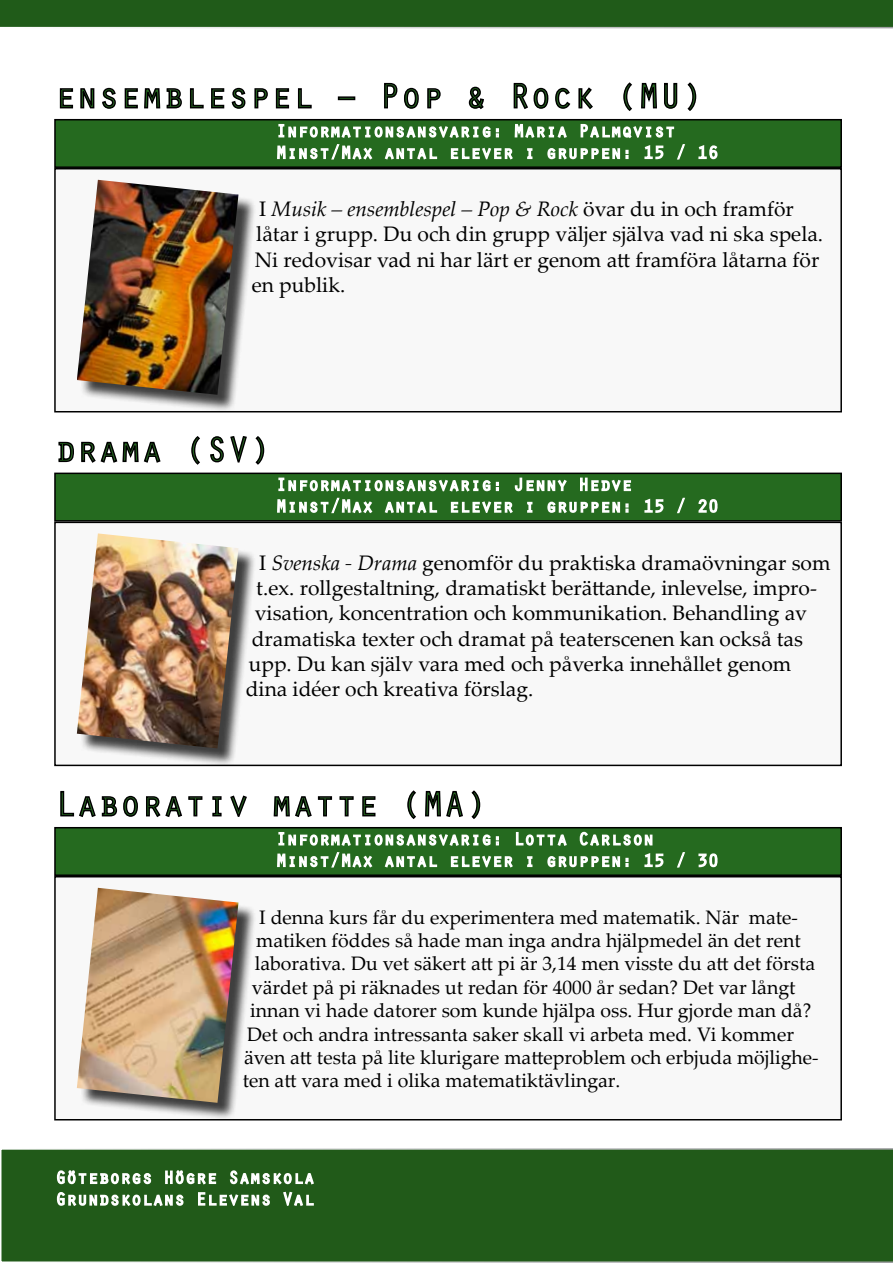
<style>
.page{position:relative;width:893px;height:1263px;background:#fff}
.page>*{position:absolute;margin:0;border:0;box-sizing:border-box;transform-origin:0 0}
.t1{font:36px "Orator Std";color:#256a1f}
.t2{font:21px/25.2px "Palatino Linotype";color:#000}
.t3{font:19.5px "Palatino Linotype";color:#000}
.s1{font-style:italic}
</style>
<div class="page">
<svg style="left:1px;top:1148px;width:892px;height:115px;background:#2c6224"></svg>
<div style="left:55px;top:169px;width:786px;height:243px;background:#f8f8f8"></div>
<div style="left:54px;top:168px;width:788px;height:244px;border:2px solid #000"></div>
<div style="left:80px;top:183px;width:177px;height:230px;background:#000;opacity:.75"></div>
<img style="left:80px;top:180px;width:158px;height:215px">
<div style="left:55px;top:120px;width:786px;height:47px;background:#256a1f"></div>
<div style="left:54px;top:119px;width:788px;height:49px;border:2px solid #000"></div>
<div style="left:55px;top:522px;width:786px;height:243px;background:#f8f8f8"></div>
<div style="left:54px;top:522px;width:788px;height:244px;border:2px solid #000"></div>
<svg style="left:58px;top:346px;width:103px;height:117px"></svg>
<svg style="left:191px;top:436px;width:9px;height:29px"></svg>
<svg style="left:210px;top:436px;width:37px;height:27px"></svg>
<svg style="left:255px;top:436px;width:10px;height:29px"></svg>
<div style="left:80px;top:536px;width:177px;height:231px;background:#000;opacity:.75"></div>
<img style="left:77px;top:533px;width:161px;height:215px">
<div style="left:55px;top:473px;width:786px;height:48px;background:#256a1f"></div>
<svg style="left:276px;top:409px;width:356px;height:105px"></svg>
<svg style="left:644px;top:498px;width:20px;height:15px"></svg>
<svg style="left:677px;top:497px;width:8px;height:17px"></svg>
<svg style="left:698px;top:499px;width:20px;height:14px"></svg>
<div style="left:54px;top:473px;width:788px;height:49px;border:2px solid #000"></div>
<div style="left:55px;top:877px;width:786px;height:243px;background:#f8f8f8"></div>
<div style="left:54px;top:876px;width:788px;height:244px;border:2px solid #000"></div>
<svg style="left:60px;top:790px;width:78px;height:27px"></svg>
<svg style="left:146px;top:796px;width:57px;height:22px"></svg>
<svg style="left:212px;top:796px;width:10px;height:21px"></svg>
<svg style="left:230px;top:795px;width:17px;height:22px"></svg>
<div style="left:80px;top:890px;width:177px;height:231px;background:#000;opacity:.75"></div>
<img style="left:77px;top:888px;width:161px;height:215px">
<div style="left:55px;top:828px;width:786px;height:47px;background:#256a1f"></div>
<svg style="left:273px;top:763px;width:391px;height:105px"></svg>
<svg style="left:677px;top:852px;width:8px;height:16px"></svg>
<svg style="left:698px;top:853px;width:20px;height:15px"></svg>
<div style="left:54px;top:827px;width:788px;height:49px;border:2px solid #000"></div>
<svg style="left:0;top:0;width:893px;height:164px"></svg>
<h1 class="t1" style="left:55px;top:70px;width:650px">ensemblespel – Pop &amp; Rock (MU)</h1>
<p class="t2" style="left:252px;top:196px;width:573px;text-indent:7px">I <span class="s1">Musik – ensemblespel – Pop &amp; Rock</span> övar du in och framför låtar i grupp. Du och din grupp väljer själva vad ni ska spela.<br>Ni redovisar vad ni har lärt er genom att framföra låtarna för en publik.</p>
<h1 class="t1" style="left:55px;top:424px;width:217px">drama (SV)</h1>
<p class="t2" style="left:259px;top:549px;width:573px">I <span class="s1">Svenska - Drama</span> genomför du praktiska dramaövningar som</p>
<p class="t2" style="left:256px;top:574px;width:562px">t.ex. rollgestaltning, dramatiskt berättande, inlevelse, impro-</p>
<p class="t2" style="left:255px;top:600px;width:554px">visation, koncentration och kommunikation. Behandling av</p>
<p class="t2" style="left:252px;top:625px;width:553px">dramatiska texter och dramat på teaterscenen kan också tas</p>
<p class="t2" style="left:249px;top:650px;width:544px">upp. Du kan själv vara med och påverka innehållet genom</p>
<p class="t2" style="left:246px;top:675px;width:289px">dina idéer och kreativa förslag.</p>
<h1 class="t1" style="left:55px;top:778px;width:434px">Laborativ matte (MA)</h1>
<p class="t3" style="left:259px;top:903px;width:540px">I denna kurs får du experimentera med matematik. När mate-</p>
<p class="t3" style="left:256px;top:926px;width:546px">matiken föddes så hade man inga andra hjälpmedel än det rent</p>
<p class="t3" style="left:255px;top:950px;width:562px">laborativa. Du vet säkert att pi är 3,14 men visste du att det första</p>
<p class="t3" style="left:252px;top:973px;width:545px">värdet på pi räknades ut redan för 4000 år sedan? Det var långt</p>
<p class="t3" style="left:250px;top:997px;width:563px">innan vi hade datorer som kunde hjälpa oss. Hur gjorde man då?</p>
<p class="t3" style="left:247px;top:1020px;width:548px">Det och andra intressanta saker skall vi arbeta med. Vi kommer</p>
<p class="t3" style="left:244px;top:1043px;width:576px">även att testa på lite klurigare matteproblem och erbjuda möjlighe-</p>
<p class="t3" style="left:243px;top:1067px;width:379px">ten att vara med i olika matematiktävlingar.</p>
</div>
